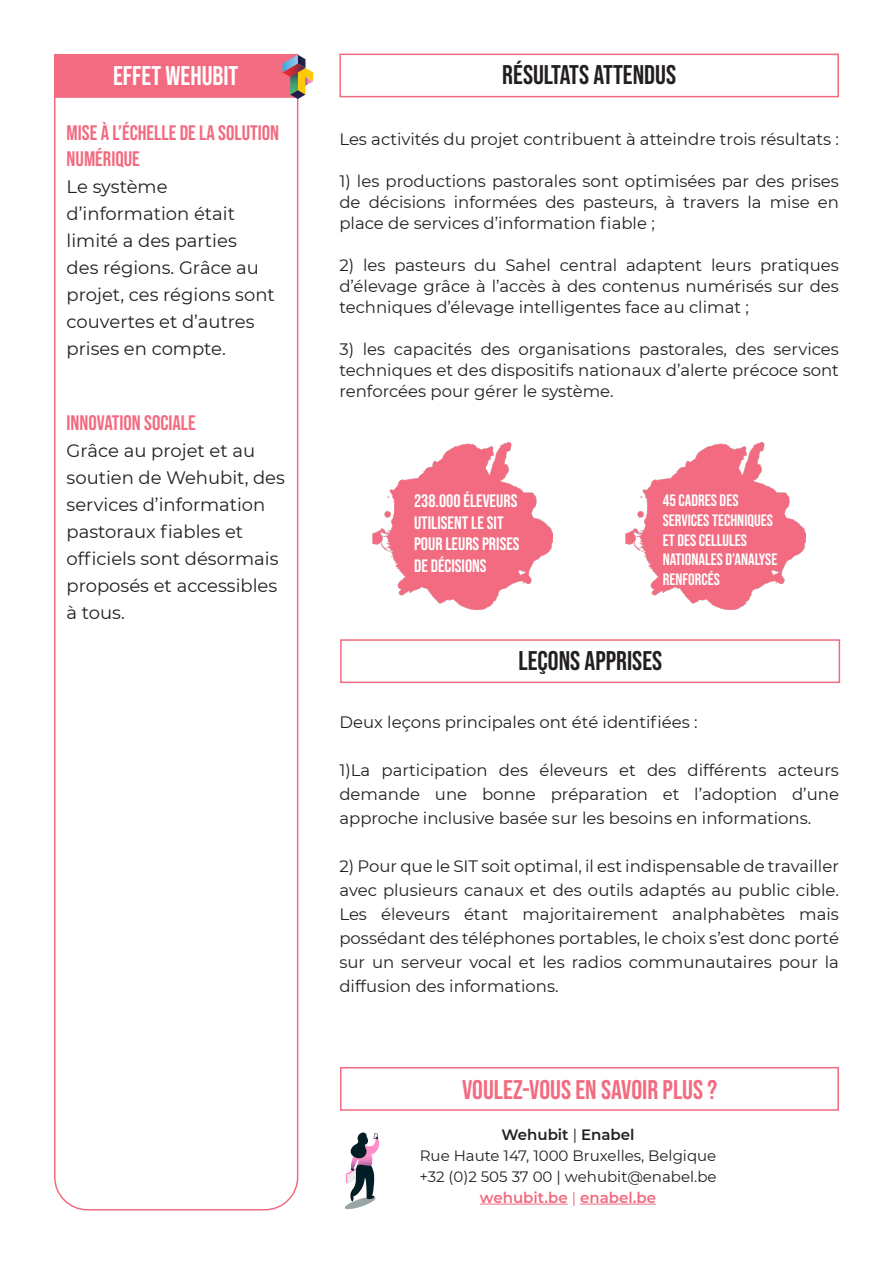
<style>
.page{position:relative;width:893px;height:1263px;background:#fff}
.page>*{position:absolute;margin:0;border:0;box-sizing:border-box;transform-origin:0 0}
.t1{font:27px "Bebas Neue";color:#231f20}
.t2{font:27px "Bebas Neue";color:#f26b80}
.t3{font:27px "Bebas Neue";color:#fff}
.t4{font:21px/25.2px "Bebas Neue";color:#f26b80}
.t5{font:18px/27px "Montserrat";color:#231f20}
.t6{font:18px/21.6px "Bebas Neue";color:#fff}
.t7{font:16.5px/24px "Montserrat";color:#231f20;text-align:justify}
.t8{font:16.5px/19.8px "Bebas Neue";color:#fff}
.t9{font:15px "Montserrat";color:#231f20}
.t10{font:600 15px "Montserrat";color:#f26b80}
.t11{font:600 15px "Montserrat";color:#231f20}
.s1{font-weight:400}
</style>
<div class="page">
<div style="left:54px;top:54px;width:244px;height:1156px;border:2px solid #f26b80;border-radius:33px"></div>
<div style="left:54px;top:54px;width:244px;height:44px;background:#f26b80;border:2px solid #f26b80"></div>
<div style="left:339px;top:54px;width:500px;height:43px;background:#fff;border:2px solid #f26b80"></div>
<svg style="left:282px;top:55px;width:31px;height:44px"></svg>
<div style="left:340px;top:639px;width:500px;height:44px;background:#fff;border:2px solid #f26b80"></div>
<svg style="left:344px;top:1132px;width:36px;height:78px"></svg>
<img style="left:373px;top:442px;width:180px;height:168px">
<img style="left:625px;top:442px;width:180px;height:168px">
<div style="left:340px;top:1067px;width:499px;height:44px;background:#fff;border:2px solid #f26b80"></div>
<hr style="left:480px;top:1204px;width:88px;height:1px;background:#f26b80">
<hr style="left:580px;top:1204px;width:76px;height:1px;background:#f26b80">
<p class="t3" style="left:113px;top:61px;width:127px">EFFET WEHUBIT</p>
<p class="t4" style="left:67px;top:120px;width:214px">MISE À L’ÉCHELLE DE LA SOLUTION<br>NUMÉRIQUE</p>
<p class="t5" style="left:67px;top:172px;width:210px">Le système d’information était limité a des parties<br>des régions. Grâce au projet, ces régions sont couvertes et d’autres prises en compte.</p>
<p class="t4" style="left:67px;top:410px;width:131px">INNOVATION SOCIALE</p>
<p class="t5" style="left:67px;top:437px;width:220px">Grâce au projet et au soutien de Wehubit, des services d’information pastoraux fiables et officiels sont désormais proposés et accessibles à tous.</p>
<p class="t1" style="left:502px;top:60px;width:175px">RÉSULTATS ATTENDUS</p>
<p class="t7" style="left:339px;top:127px;width:501px">Les activités du projet contribuent à atteindre trois résultats :</p>
<p class="t7" style="left:339px;top:170px;width:501px;line-height:21px">1) les productions pastorales sont optimisées par des prises de décisions informées des pasteurs, à travers la mise en place de services d’information fiable ;</p>
<p class="t7" style="left:339px;top:254px;width:501px;line-height:21px">2) les pasteurs du Sahel central adaptent leurs pratiques d’élevage grâce à l’accès à des contenus numérisés sur des techniques d’élevage intelligentes face au climat ;</p>
<p class="t7" style="left:339px;top:338px;width:501px;line-height:21px">3) les capacités des organisations pastorales, des services techniques et des dispositifs nationaux d’alerte précoce sont renforcées pour gérer le système.</p>
<p class="t6" style="left:414px;top:490px;width:107px">238.000 ÉLEVEURS<br>UTILISENT LE SIT<br>POUR LEURS PRISES<br>DE DÉCISIONS</p>
<p class="t8" style="left:663px;top:490px;width:116px">45 CADRES DES<br>SERVICES TECHNIQUES<br>ET DES CELLULES<br>NATIONALES D’ANALYSE<br>RENFORCÉS</p>
<p class="t1" style="left:518px;top:645px;width:145px">LEÇONS APPRISES</p>
<p class="t7" style="left:339px;top:710px;width:360px">Deux leçons principales ont été identifiées :</p>
<p class="t7" style="left:339px;top:758px;width:501px">1)La participation des éleveurs et des différents acteurs demande une bonne préparation et l’adoption d’une approche inclusive basée sur les besoins en informations.</p>
<p class="t7" style="left:339px;top:854px;width:501px">2) Pour que le SIT soit optimal, il est indispensable de travailler avec plusieurs canaux et des outils adaptés au public cible.<br>Les éleveurs étant majoritairement analphabètes mais possédant des téléphones portables, le choix s’est donc porté sur un serveur vocal et les radios communautaires pour la diffusion des informations.</p>
<p class="t2" style="left:462px;top:1074px;width:257px">VOULEZ-VOUS EN SAVOIR PLUS ?</p>
<p class="t11" style="left:501px;top:1124px;width:135px">Wehubit <span class="s1">|</span> Enabel</p>
<p class="t9" style="left:420px;top:1145px;width:298px">Rue Haute 147, 1000 Bruxelles, Belgique</p>
<p class="t9" style="left:419px;top:1166px;width:299px">+32 (0)2 505 37 00 | wehubit@enabel.be</p>
<p class="t10" style="left:480px;top:1187px;width:178px">wehubit.be <span class="s1">|</span> enabel.be</p>
</div>
